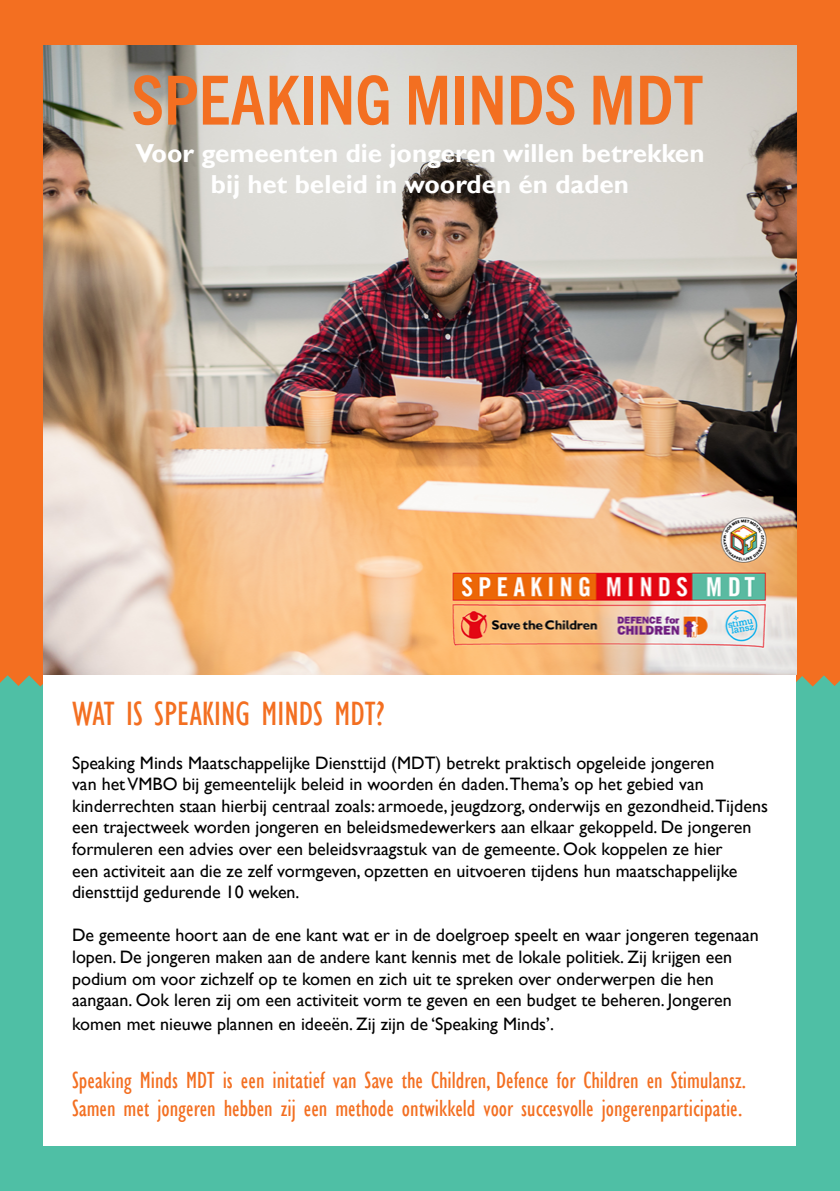
<style>
.page{position:relative;width:840px;height:1191px;background:#fff}
.page>*{position:absolute;margin:0;border:0;box-sizing:border-box;transform-origin:0 0}
.t1{font:700 condensed 68px "Trade Gothic Next LT Pro";color:#f36f21}
.t2{font:condensed 34.6px "Gill Sans";color:#f36f21}
.t3{font:700 26px/31.2px "Gill Sans";color:#fff;text-align:center}
.t4{font:condensed 24px/28.8px "Gill Sans";color:#f36f21}
.t5{font:18px/21.6px "Gill Sans";color:#000}
</style>
<div class="page">
<div style="left:0;top:0;width:839px;height:696px;background:#f36f21"></div>
<div style="left:0;top:674px;width:839px;height:517px;background:#4fbfa5"></div>
<div style="left:44px;top:45px;width:751px;height:1100px;background:#fff"></div>
<img style="left:44px;top:45px;width:751px;height:629px">
<h1 class="t1" style="left:132px;top:53px;width:573px">SPEAKING MINDS MDT</h1>
<h3 class="t3" style="left:135px;top:138px;width:570px">Voor gemeenten die jongeren willen betrekken bij het beleid in woorden én daden</h3>
<h2 class="t2" style="left:72px;top:693px;width:314px">WAT IS SPEAKING MINDS MDT?</h2>
<p class="t5" style="left:72px;top:752px;width:697px">Speaking Minds Maatschappelijke Diensttijd (MDT) betrekt praktisch opgeleide jongeren<br>van het VMBO bij gemeentelijk beleid in woorden én daden.Thema’s op het gebied van kinderrechten staan hierbij centraal zoals: armoede, jeugdzorg, onderwijs en gezondheid.Tijdens een trajectweek worden jongeren en beleidsmedewerkers aan elkaar gekoppeld. De jongeren formuleren een advies over een beleidsvraagstuk van de gemeente. Ook koppelen ze hier<br>een activiteit aan die ze zelf vormgeven, opzetten en uitvoeren tijdens hun maatschappelijke diensttijd gedurende 10 weken.</p>
<p class="t5" style="left:72px;top:925px;width:687px">De gemeente hoort aan de ene kant wat er in de doelgroep speelt en waar jongeren tegenaan lopen. De jongeren maken aan de andere kant kennis met de lokale politiek. Zij krijgen een podium om voor zichzelf op te komen en zich uit te spreken over onderwerpen die hen aangaan. Ook leren zij om een activiteit vorm te geven en een budget te beheren. Jongeren</p>
<p class="t5" style="left:72px;top:1013px;width:483px">komen met nieuwe plannen en ideeën. Zij zijn de ‘Speaking Minds’.</p>
<h3 class="t4" style="left:72px;top:1065px;width:675px">Speaking Minds MDT is een initatief van Save the Children, Defence for Children en Stimulansz.<br>Samen met jongeren hebben zij een methode ontwikkeld voor succesvolle jongerenparticipatie.</h3>
</div>
